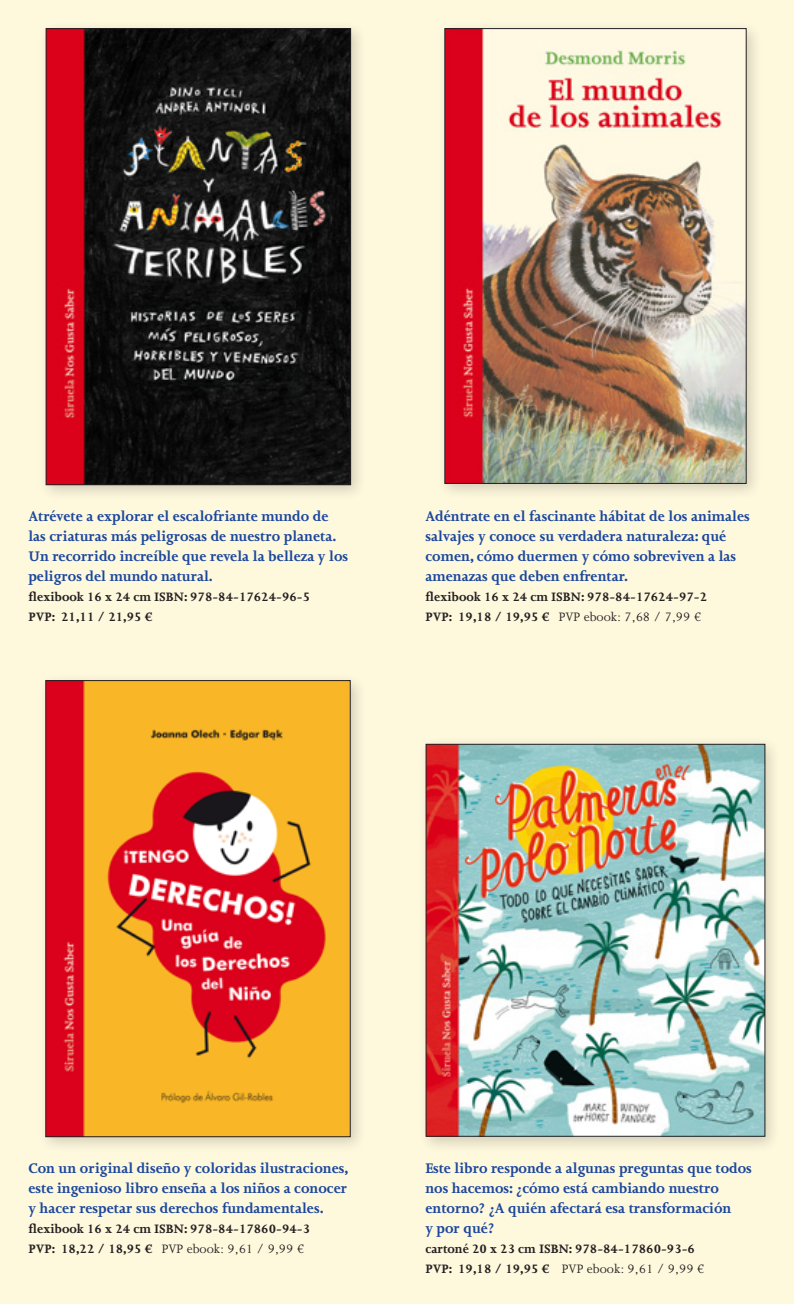
<style>
.page{position:relative;width:794px;height:1304px;background:#fef8dd}
.page>*{position:absolute;margin:0;border:0;box-sizing:border-box;transform-origin:0 0}
.TEXTO{font:700 16px/20px "Joanna MT Std";color:#1a469d}
.TECNICA{font:700 14px "Joanna MT Std";color:#231f20}
.TECNICA-2{font:14px "Joanna MT Std";color:#231f20}
.s1{font-weight:700}
</style>
<div class="page">
<div style="left:38px;top:20px;width:329px;height:481px;background:#231f20;opacity:.2"></div>
<img style="left:48px;top:30px;width:301px;height:453px">
<div style="left:46px;top:28px;width:305px;height:457px;border:1px solid #231f20"></div>
<div style="left:38px;top:672px;width:329px;height:481px;background:#231f20;opacity:.2"></div>
<img style="left:47px;top:682px;width:301px;height:453px">
<div style="left:45px;top:680px;width:305px;height:457px;border:1px solid #231f20"></div>
<div style="left:436px;top:20px;width:327px;height:480px;background:#231f20;opacity:.2"></div>
<img style="left:446px;top:30px;width:298px;height:452px">
<div style="left:444px;top:28px;width:302px;height:456px;border:1px solid #231f20"></div>
<div style="left:418px;top:736px;width:363px;height:417px;background:#231f20;opacity:.2"></div>
<img style="left:428px;top:746px;width:335px;height:388px">
<p class="TEXTO" style="left:28px;top:506px;width:321px">Atrévete a explorar el escalofriante mundo de las criaturas más peligrosas de nuestro planeta.<br>Un recorrido increíble que revela la belleza y los peligros del mundo natural.</p>
<p class="TECNICA" style="left:28px;top:589px;width:283px">flexibook 16 x 24 cm ISBN: 978-84-17624-96-5</p>
<p class="TECNICA" style="left:28px;top:609px;width:125px">PVP: 21,11 / 21,95 €</p>
<p class="TEXTO" style="left:425px;top:506px;width:326px">Adéntrate en el fascinante hábitat de los animales salvajes y conoce su verdadera naturaleza: qué comen, cómo duermen y cómo sobreviven a las amenazas que deben enfrentar.</p>
<p class="TECNICA" style="left:425px;top:589px;width:283px">flexibook 16 x 24 cm ISBN: 978-84-17624-97-2</p>
<p class="TECNICA-2" style="left:425px;top:609px;width:277px"><span class="s1">PVP: 19,18 / 19,95 €</span> PVP ebook: 7,68 / 7,99 €</p>
<p class="TEXTO" style="left:28px;top:1158px;width:322px;text-align:justify">Con un original diseño y coloridas ilustraciones, este ingenioso libro enseña a los niños a conocer y hacer respetar sus derechos fundamentales.</p>
<p class="TECNICA" style="left:28px;top:1221px;width:283px">flexibook 16 x 24 cm ISBN: 978-84-17860-94-3</p>
<p class="TECNICA-2" style="left:28px;top:1241px;width:277px"><span class="s1">PVP: 18,22 / 18,95 €</span> PVP ebook: 9,61 / 9,99 €</p>
<p class="TEXTO" style="left:425px;top:1158px;width:328px">Este libro responde a algunas preguntas que todos nos hacemos: ¿cómo está cambiando nuestro entorno? ¿A quién afectará esa transformación<br>y por qué?</p>
<p class="TECNICA" style="left:425px;top:1241px;width:271px">cartoné 20 x 23 cm ISBN: 978-84-17860-93-6</p>
<p class="TECNICA-2" style="left:425px;top:1261px;width:281px"><span class="s1">PVP: 19,18 / 19,95 €</span> PVP ebook: 9,61 / 9,99 €</p>
</div>
